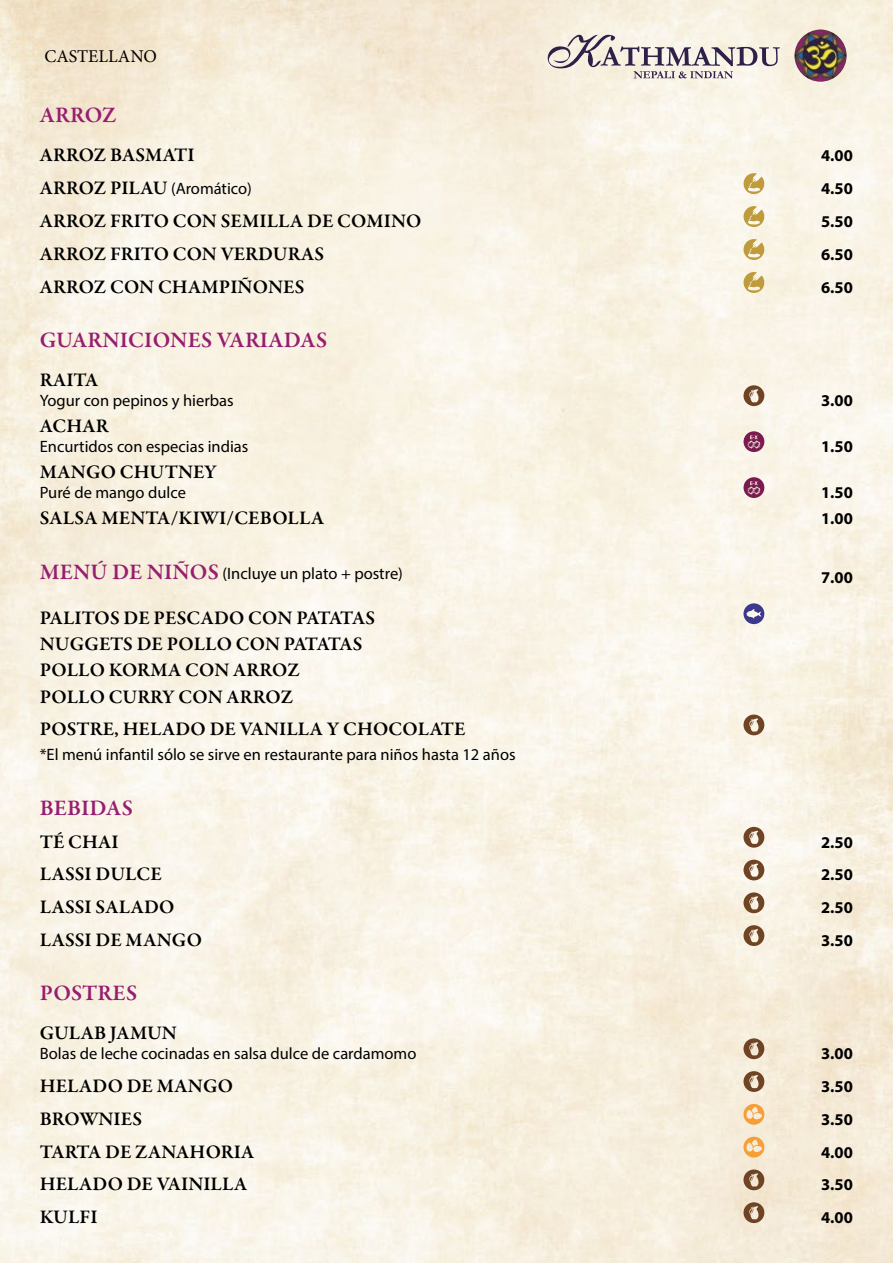
<style>
.page{position:relative;width:893px;height:1263px;background:#fff}
.page>*{position:absolute;margin:0;border:0;box-sizing:border-box;transform-origin:0 0}
.t1{font:600 22.5px "Garamond Premr Pro";letter-spacing:.005em;color:#971d70}
.t2{font:600 19.5px/26.1px "Garamond Premr Pro";letter-spacing:.005em;color:#000}
.t3{font:18px "Minion Pro";color:#000}
.t4{font:16.5px "Myriad Pro";color:#000}
.t5{font:700 16.5px "Myriad Pro";color:#000}
.s1{font-family:"Garamond Premr Pro";font-weight:600;font-size:19.5px}
.s2{font-family:"Garamond Premr Pro";font-weight:600;font-size:22.5px;color:#971d70}
</style>
<div class="page">
<svg style="left:540px;top:27px;width:240px;height:51px;background:#d8d0cb"></svg>
<img style="left:794px;top:30px;width:53px;height:52px;border-radius:26px">
<svg style="left:742px;top:172px;width:23px;height:23px"></svg>
<svg style="left:742px;top:205px;width:23px;height:23px"></svg>
<svg style="left:742px;top:238px;width:23px;height:23px"></svg>
<svg style="left:742px;top:271px;width:23px;height:23px"></svg>
<svg style="left:743px;top:385px;width:21px;height:21px"></svg>
<svg style="left:743px;top:431px;width:21px;height:21px"></svg>
<svg style="left:743px;top:477px;width:21px;height:21px"></svg>
<svg style="left:743px;top:603px;width:21px;height:21px"></svg>
<svg style="left:743px;top:714px;width:21px;height:21px"></svg>
<svg style="left:743px;top:827px;width:21px;height:21px"></svg>
<svg style="left:743px;top:860px;width:21px;height:20px"></svg>
<svg style="left:743px;top:892px;width:21px;height:21px"></svg>
<svg style="left:743px;top:925px;width:21px;height:21px"></svg>
<svg style="left:743px;top:1038px;width:21px;height:21px"></svg>
<svg style="left:743px;top:1071px;width:21px;height:21px"></svg>
<svg style="left:743px;top:1104px;width:21px;height:21px"></svg>
<svg style="left:743px;top:1137px;width:21px;height:20px"></svg>
<svg style="left:743px;top:1169px;width:21px;height:21px"></svg>
<svg style="left:743px;top:1202px;width:21px;height:21px"></svg>
<p class="t3" style="left:44px;top:44px;width:114px">CASTELLANO</p>
<p class="t1" style="left:40px;top:102px;width:78px">ARROZ</p>
<p class="t2" style="left:40px;top:142px;width:156px">ARROZ BASMATI</p>
<p class="t5" style="left:821px;top:145px;width:33px">4.00</p>
<p class="t4" style="left:40px;top:178px;width:214px"><span class="s1">ARROZ PILAU</span> (Aromático)</p>
<p class="t5" style="left:821px;top:178px;width:33px">4.50</p>
<p class="t2" style="left:40px;top:208px;width:383px">ARROZ FRITO CON SEMILLA DE COMINO</p>
<p class="t5" style="left:821px;top:211px;width:33px">5.50</p>
<p class="t2" style="left:40px;top:241px;width:286px">ARROZ FRITO CON VERDURAS</p>
<p class="t5" style="left:821px;top:244px;width:33px">6.50</p>
<p class="t2" style="left:40px;top:274px;width:266px">ARROZ CON CHAMPIÑONES</p>
<p class="t5" style="left:821px;top:277px;width:33px">6.50</p>
<p class="t1" style="left:40px;top:327px;width:289px">GUARNICIONES VARIADAS</p>
<p class="t2" style="left:40px;top:367px;width:60px">RAITA</p>
<p class="t4" style="left:40px;top:390px;width:195px">Yogur con pepinos y hierbas</p>
<p class="t5" style="left:821px;top:390px;width:33px">3.00</p>
<p class="t2" style="left:40px;top:413px;width:70px">ACHAR</p>
<p class="t4" style="left:40px;top:436px;width:210px">Encurtidos con especias indias</p>
<p class="t5" style="left:821px;top:436px;width:33px">1.50</p>
<p class="t2" style="left:40px;top:459px;width:178px">MANGO CHUTNEY</p>
<p class="t4" style="left:40px;top:482px;width:148px">Puré de mango dulce</p>
<p class="t5" style="left:821px;top:482px;width:33px">1.50</p>
<p class="t2" style="left:40px;top:505px;width:286px">SALSA MENTA/KIWI/CEBOLLA</p>
<p class="t5" style="left:821px;top:508px;width:33px">1.00</p>
<p class="t4" style="left:40px;top:563px;width:365px"><span class="s2">MENÚ DE NIÑOS</span> (Incluye un plato + postre)</p>
<p class="t5" style="left:821px;top:567px;width:33px">7.00</p>
<p class="t2" style="left:40px;top:605px;width:337px">PALITOS DE PESCADO CON PATATAS<br>NUGGETS DE POLLO CON PATATAS<br>POLLO KORMA CON ARROZ<br>POLLO CURRY CON ARROZ</p>
<p class="t2" style="left:40px;top:716px;width:427px">POSTRE, HELADO DE VANILLA Y CHOCOLATE</p>
<p class="t4" style="left:40px;top:745px;width:477px">*El menú infantil sólo se sirve en restaurante para niños hasta 12 años</p>
<p class="t1" style="left:40px;top:794px;width:95px">BEBIDAS</p>
<p class="t2" style="left:40px;top:829px;width:81px">TÉ CHAI</p>
<p class="t5" style="left:821px;top:831px;width:33px">2.50</p>
<p class="t2" style="left:40px;top:862px;width:124px">LASSI DULCE</p>
<p class="t5" style="left:821px;top:864px;width:33px">2.50</p>
<p class="t2" style="left:40px;top:894px;width:136px">LASSI SALADO</p>
<p class="t5" style="left:821px;top:897px;width:33px">2.50</p>
<p class="t2" style="left:40px;top:927px;width:164px">LASSI DE MANGO</p>
<p class="t5" style="left:821px;top:930px;width:33px">3.50</p>
<p class="t1" style="left:40px;top:980px;width:99px">POSTRES</p>
<p class="t2" style="left:40px;top:1020px;width:139px">GULAB JAMUN</p>
<p class="t4" style="left:40px;top:1043px;width:378px">Bolas de leche cocinadas en salsa dulce de cardamomo</p>
<p class="t5" style="left:821px;top:1043px;width:33px">3.00</p>
<p class="t2" style="left:40px;top:1073px;width:195px">HELADO DE MANGO</p>
<p class="t5" style="left:821px;top:1075px;width:33px">3.50</p>
<p class="t2" style="left:40px;top:1106px;width:104px">BROWNIES</p>
<p class="t5" style="left:821px;top:1108px;width:33px">3.50</p>
<p class="t2" style="left:40px;top:1139px;width:216px">TARTA DE ZANAHORIA</p>
<p class="t5" style="left:821px;top:1141px;width:33px">4.00</p>
<p class="t2" style="left:40px;top:1171px;width:209px">HELADO DE VAINILLA</p>
<p class="t5" style="left:821px;top:1174px;width:33px">3.50</p>
<p class="t2" style="left:40px;top:1204px;width:59px">KULFI</p>
<p class="t5" style="left:821px;top:1207px;width:33px">4.00</p>
</div>
